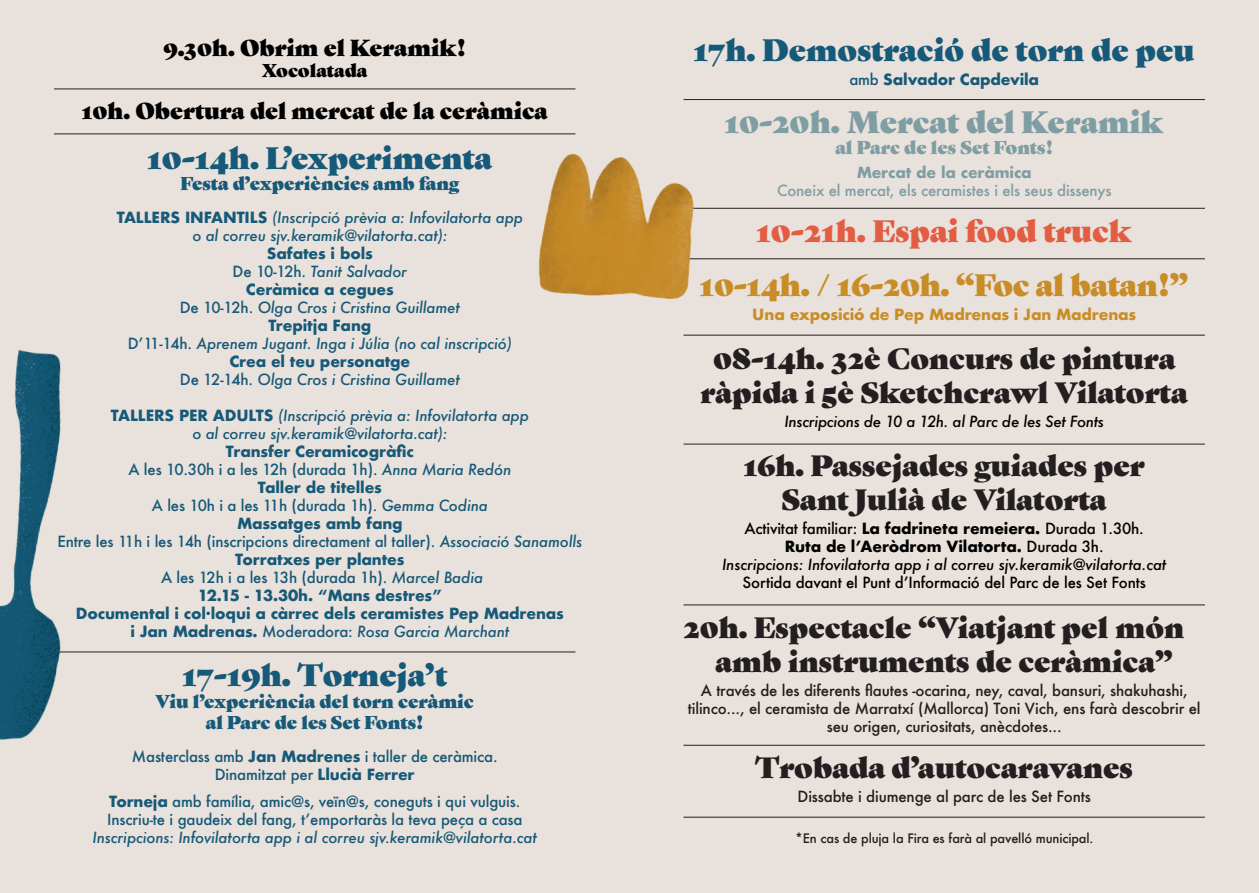
<style>
.page{position:relative;width:1259px;height:893px;background:#e9e1db}
.page>*{position:absolute;margin:0;border:0;box-sizing:border-box;transform-origin:0 0}
.t1{font:30px "Gastromond";color:#165978}
.t2{font:30px "Gastromond";letter-spacing:-.01em;color:#c98d27}
.t3{font:30px "Gastromond";color:#7f9ea3}
.t4{font:30px "Gastromond";color:#e35d43}
.t5{font:28.5px/34.2px "Gastromond";color:#231f20;text-align:center}
.t6{font:22.5px "Gastromond";color:#000}
.t7{font:18px/21.6px "Gastromond";color:#165978;text-align:center}
.t8{font:18px "Gastromond";color:#7f9ea3}
.t9{font:18px "Gastromond";color:#000}
.t10{font:italic 500 15px/18px "Futura";letter-spacing:-.01em;color:#165978;text-align:center}
.t11{font:700 15px/18px "Futura";letter-spacing:-.01em;color:#165978;text-align:center}
.t12{font:500 15px/18px "Futura";letter-spacing:-.01em;color:#231f20;text-align:center}
.t13{font:500 15px/18px "Futura";letter-spacing:-.01em;color:#165978;text-align:center}
.t14{font:italic 500 15px/18px "Futura";letter-spacing:-.01em;color:#000001;text-align:center}
.t15{font:500 15px "Futura";letter-spacing:-.01em;color:#000001}
.t16{font:500 15px "Futura";letter-spacing:-.01em;color:#7f9ea3}
.t17{font:italic 500 15px "Futura";letter-spacing:-.02em;color:#000}
.t18{font:700 15px "Futura";letter-spacing:-.01em;color:#c98d27}
.t19{font:700 15px "Futura";letter-spacing:-.01em;color:#7f9ea3}
.t20{font:500 12.75px "Futura";letter-spacing:-.01em;color:#231f20}
.s1{font-weight:500}
.s2{font-weight:700;font-style:normal}
.s3{font-style:normal}
.s4{font-weight:500;font-style:italic}
.s5{font-weight:700}
.s6{font-style:normal;color:#000}
.s7{font-weight:700;font-style:normal;color:#000}
</style>
<div class="page">
<hr style="left:54px;top:89px;width:521px;height:1px;background:#231f20">
<hr style="left:683px;top:99px;width:522px;height:1px;background:#231f20">
<hr style="left:54px;top:134px;width:521px;height:1px;background:#231f20">
<hr style="left:683px;top:208px;width:522px;height:1px;background:#231f20">
<hr style="left:683px;top:335px;width:522px;height:1px;background:#231f20">
<hr style="left:683px;top:258px;width:522px;height:1px;background:#231f20">
<hr style="left:683px;top:745px;width:522px;height:1px;background:#231f20">
<hr style="left:683px;top:817px;width:522px;height:1px;background:#231f20">
<hr style="left:683px;top:444px;width:522px;height:1px;background:#231f20">
<hr style="left:683px;top:604px;width:522px;height:1px;background:#231f20">
<hr style="left:54px;top:652px;width:521px;height:1px;background:#231f20">
<img style="left:0;top:350px;width:97px;height:390px">
<img style="left:520px;top:133px;width:198px;height:203px">
<h1 class="t1" style="left:694px;top:27px;width:502px">17h. Demostració de torn de peu</h1>
<p class="t11" style="left:849px;top:71px;width:191px"><span class="s1">amb</span> Salvador Capdevila</p>
<h3 class="t6" style="left:163px;top:30px;width:304px">9.30h. Obrim el Keramik!</h3>
<p class="t9" style="left:262px;top:57px;width:107px">Xocolatada</p>
<h3 class="t6" style="left:82px;top:93px;width:467px">10h. Obertura del mercat de la ceràmica</h3>
<h1 class="t3" style="left:725px;top:98px;width:440px">10-20h. Mercat del Keramik</h1>
<p class="t8" style="left:835px;top:134px;width:219px">al Parc de les Set Fonts!</p>
<p class="t19" style="left:856px;top:162px;width:176px">Mercat de la ceràmica</p>
<p class="t16" style="left:777px;top:180px;width:336px">Coneix el mercat, els ceramistes i els seus dissenys</p>
<h1 class="t4" style="left:756px;top:208px;width:377px">10-21h. Espai food truck</h1>
<h1 class="t1" style="left:147px;top:134px;width:346px">10-14h. L’experimenta</h1>
<p class="t7" style="left:180px;top:171px;width:280px">Festa d’experiències amb fang</p>
<p class="t10" style="left:117px;top:208px;width:408px"><span class="s2">TALLERS INFANTILS</span> (Inscripció prèvia a: Infovilatorta app o al correu sjv.keramik@vilatorta.cat):</p>
<p class="t10" style="left:128px;top:244px;width:385px"><span class="s2">Safates i bols<br></span><span class="s3">De 10-12h.</span> Tanit Salvador<br><span class="s2">Ceràmica a cegues<br></span><span class="s3">De 10-12h.</span> Olga Cros i Cristina Guillamet<br><span class="s2">Trepitja Fang<br></span><span class="s3">D’11-14h.</span> Aprenem Jugant. Inga i Júlia (no cal inscripció)<br><span class="s2">Crea el teu personatge<br></span><span class="s3">De 12-14h.</span> Olga Cros i Cristina Guillamet</p>
<p class="t10" style="left:111px;top:406px;width:419px"><span class="s2">TALLERS PER ADULTS</span> (Inscripció prèvia a: Infovilatorta app o al correu sjv.keramik@vilatorta.cat):</p>
<p class="t11" style="left:57px;top:443px;width:526px">Transfer Ceramicogràfic<br><span class="s1">A les 10.30h i a les 12h (durada 1h).</span> <span class="s4">Anna Maria Redón<br></span>Taller de titelles<br><span class="s1">A les 10h i a les 11h (durada 1h).</span> <span class="s4">Gemma Codina<br></span>Massatges amb fang<br><span class="s1">Entre les 11h i les 14h (inscripcions directament al taller).</span> <span class="s4">Associació Sanamolls </span>Torratxes per plantes<br><span class="s1">A les 12h i a les 13h (durada 1h).</span> <span class="s4">Marcel Badia<br></span>12.15 - 13.30h. “Mans destres”<br>Documental i col·loqui a càrrec dels ceramistes Pep Madrenas<br>i Jan Madrenas. <span class="s1">Moderadora:</span> <span class="s4">Rosa Garcia Marchant</span></p>
<h1 class="t1" style="left:182px;top:652px;width:266px">17-19h. Torneja’t</h1>
<p class="t7" style="left:156px;top:689px;width:320px">Viu l’experiència del torn ceràmic al Parc de les Set Fonts!</p>
<p class="t13" style="left:132px;top:748px;width:367px">Masterclass amb <span class="s5">Jan Madrenes</span> i taller de ceràmica.<br>Dinamitzat per <span class="s5">Llucià Ferrer</span></p>
<p class="t13" style="left:107px;top:793px;width:417px;text-align:left"><span class="s5">Torneja</span> amb família, amic@s, veïn@s, coneguts i qui vulguis.<br>Inscriu-te i gaudeix del fang, t’emportaràs la teva peça a casa</p>
<p class="t10" style="left:93px;top:829px;width:446px">Inscripcions: Infovilatorta app i al correu sjv.keramik@vilatorta.cat</p>
<h1 class="t2" style="left:700px;top:262px;width:490px">10-14h. / 16-20h. “Foc al batan!”</h1>
<p class="t18" style="left:752px;top:303px;width:385px">Una exposició de Pep Madrenas i Jan Madrenas</p>
<h2 class="t5" style="left:700px;top:339px;width:489px">08-14h. 32è Concurs de pintura ràpida i 5è Sketchcrawl Vilatorta</h2>
<p class="t17" style="left:784px;top:411px;width:321px">Inscripcions de 10 a 12h. al Parc de les Set Fonts</p>
<h2 class="t5" style="left:744px;top:446px;width:402px">16h. Passejades guiades per<br>Sant Julià de Vilatorta</h2>
<p class="t14" style="left:722px;top:519px;width:446px"><span class="s6">Activitat familiar:</span> <span class="s7">La fadrineta remeiera.</span> <span class="s6">Durada 1.30h.<br></span><span class="s7">Ruta de l’Aeròdrom Vilatorta.</span> <span class="s6">Durada 3h.<br></span>Inscripcions: Infovilatorta app i al correu sjv.keramik@vilatorta.cat</p>
<p class="t15" style="left:742px;top:572px;width:405px">Sortida davant el Punt d’Informació del Parc de les Set Fonts</p>
<h2 class="t5" style="left:715px;top:608px;width:470px;text-align:left;text-indent:-32px">20h. Espectacle “Viatjant pel món amb instruments de ceràmica”</h2>
<p class="t12" style="left:688px;top:682px;width:514px">A través de les diferents flautes -ocarina, ney, caval, bansuri, shakuhashi, tilinco..., el ceramista de Marratxí (Mallorca) Toni Vich, ens farà descobrir el seu origen, curiositats, anècdotes...</p>
<h2 class="t5" style="left:755px;top:748px;width:379px">Trobada d’autocaravanes</h2>
<p class="t12" style="left:797px;top:788px;width:295px">Dissabte i diumenge al parc de les Set Fonts</p>
<p class="t20" style="left:795px;top:829px;width:300px">*En cas de pluja la Fira es farà al pavelló municipal.</p>
</div>
